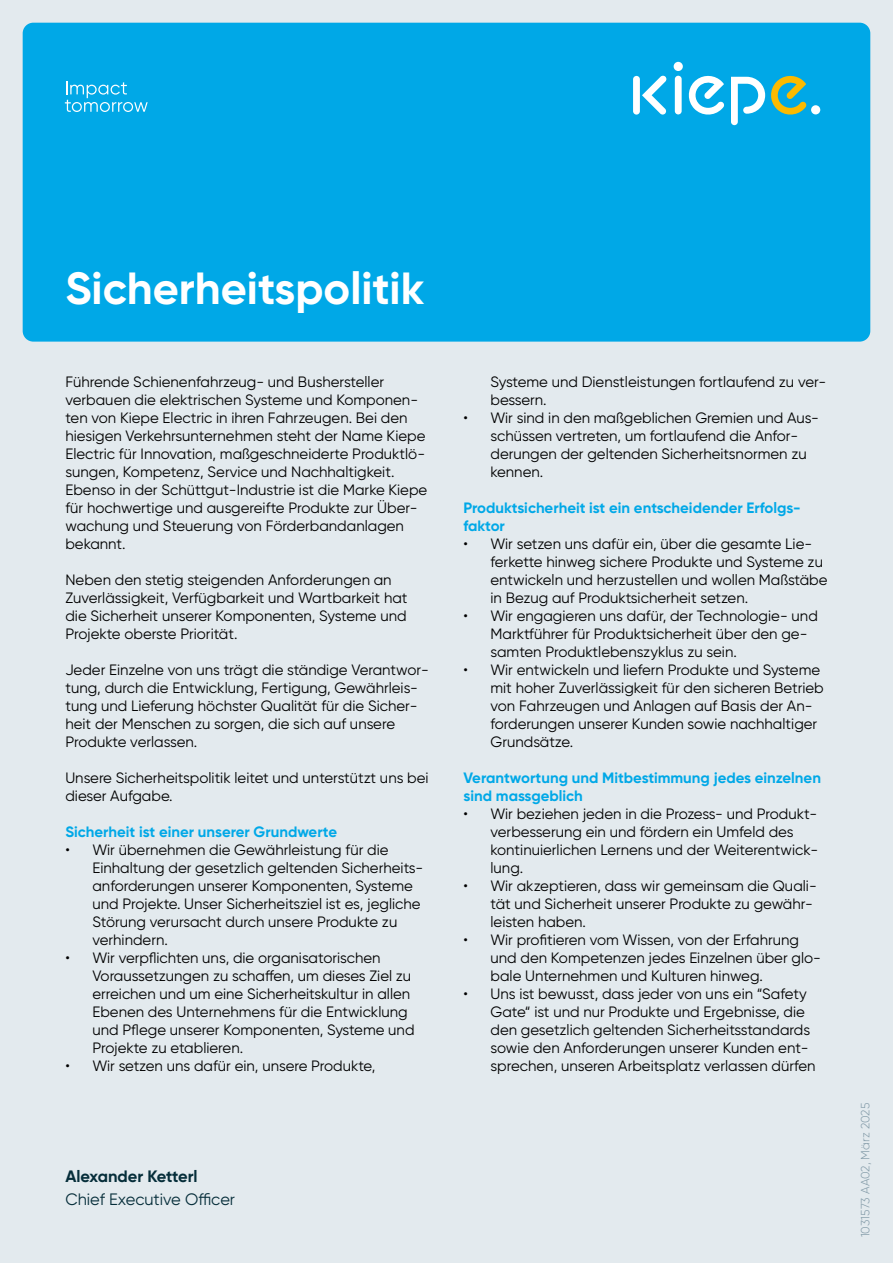
<style>
.page{position:relative;width:893px;height:1263px;background:#e3eaee}
.page>*{position:absolute;margin:0;border:0;box-sizing:border-box;transform-origin:0 0}
.t1{font:700 45px "Gilroy";color:#fff}
.t2{font:16.5px "Gilroy";color:#062e3a}
.t3{font:700 16.5px "Gilroy";color:#062e3a}
.t4{font:15px/18px "Gilroy";color:#000}
.t5{font:700 15px/18px "Gilroy";color:#00a8e7}
.t6{font:300 12px "Gilroy";letter-spacing:-.005em;color:#7d96a4}
</style>
<div class="page">
<div style="left:23px;top:23px;width:847px;height:319px;background:#00a8e7;border-radius:11px"></div>
<svg style="left:65px;top:81px;width:83px;height:31px"></svg>
<div style="left:811px;top:105px;width:9px;height:9px;background:#fff;border-radius:50%"></div>
<svg style="left:642px;top:75px;width:24px;height:40px"></svg>
<div style="left:675px;top:76px;width:7px;height:38px;background:#fff;border-radius:3px"></div>
<div style="left:633px;top:76px;width:7px;height:39px;background:#fff;border-radius:3px"></div>
<div style="left:674px;top:62px;width:9px;height:9px;background:#fff;border-radius:50%"></div>
<svg style="left:731px;top:75px;width:76px;height:50px"></svg>
<svg style="left:688px;top:75px;width:36px;height:40px"></svg>
<h1 class="t1" style="left:65px;top:260px;width:360px">Sicherheitspolitik</h1>
<p class="t4" style="left:65px;top:372px;width:363px">Führende Schienenfahrzeug- und Bushersteller verbauen die elektrischen Systeme und Komponen&shy;ten von Kiepe Electric in ihren Fahrzeugen. Bei den hiesigen Verkehrsunternehmen steht der Name Kiepe Electric für Innovation, maßgeschneiderte Produktlö&shy;sungen, Kompetenz, Service und Nachhaltigkeit.<br>Ebenso in der Schüttgut-Industrie ist die Marke Kiepe für hochwertige und ausgereifte Produkte zur Über&shy;wachung und Steuerung von Förderbandanlagen bekannt.</p>
<p class="t4" style="left:65px;top:570px;width:344px">Neben den stetig steigenden Anforderungen an Zuverlässigkeit, Verfügbarkeit und Wartbarkeit hat die Sicherheit unserer Komponenten, Systeme und Projekte oberste Priorität.</p>
<p class="t4" style="left:65px;top:660px;width:365px">Jeder Einzelne von uns trägt die ständige Verantwor&shy;tung, durch die Entwicklung, Fertigung, Gewährleis&shy;tung und Lieferung höchster Qualität für die Sicher&shy;heit der Menschen zu sorgen, die sich auf unsere Produkte verlassen.</p>
<p class="t4" style="left:65px;top:768px;width:365px">Unsere Sicherheitspolitik leitet und unterstützt uns bei dieser Aufgabe.</p>
<p class="t5" style="left:65px;top:823px;width:273px">Sicherheit ist einer unserer Grundwerte</p>
<p class="t4" style="left:92px;top:840px;width:332px;text-indent:-27px">• Wir übernehmen die Gewährleistung für die Einhaltung der gesetzlich geltenden Sicherheits&shy;anforderungen unserer Komponenten, Systeme und Projekte. Unser Sicherheitsziel ist es, jegliche Störung verursacht durch unsere Produkte zu verhindern.</p>
<p class="t4" style="left:92px;top:948px;width:324px;text-indent:-27px">• Wir verpflichten uns, die organisatorischen Voraussetzungen zu schaffen, um dieses Ziel zu erreichen und um eine Sicherheitskultur in allen Ebenen des Unternehmens für die Entwicklung und Pflege unserer Komponenten, Systeme und Projekte zu etablieren.</p>
<p class="t4" style="left:65px;top:1056px;width:311px">• Wir setzen uns dafür ein, unsere Produkte,</p>
<p class="t3" style="left:65px;top:1166px;width:134px">Alexander Ketterl</p>
<p class="t2" style="left:65px;top:1189px;width:171px">Chief Executive Officer</p>
<p class="t4" style="left:490px;top:372px;width:337px">Systeme und Dienstleistungen fortlaufend zu ver&shy;bessern.</p>
<p class="t4" style="left:490px;top:408px;width:330px;text-indent:-27px">• Wir sind in den maßgeblichen Gremien und Aus&shy;schüssen vertreten, um fortlaufend die Anfor&shy;derungen der geltenden Sicherheitsnormen zu kennen.</p>
<p class="t5" style="left:463px;top:499px;width:339px">Produktsicherheit ist ein entscheidender Erfolgs&shy;faktor</p>
<p class="t4" style="left:490px;top:534px;width:339px;text-indent:-27px">• Wir setzen uns dafür ein, über die gesamte Lie&shy;ferkette hinweg sichere Produkte und Systeme zu entwickeln und herzustellen und wollen Maßstäbe in Bezug auf Produktsicherheit setzen.</p>
<p class="t4" style="left:490px;top:606px;width:329px;text-indent:-27px">• Wir engagieren uns dafür, der Technologie- und<br>Marktführer für Produktsicherheit über den ge&shy;samten Produktlebenszyklus zu sein.</p>
<p class="t4" style="left:490px;top:660px;width:335px;text-indent:-27px">• Wir entwickeln und liefern Produkte und Systeme mit hoher Zuverlässigkeit für den sicheren Betrieb von Fahrzeugen und Anlagen auf Basis der An&shy;forderungen unserer Kunden sowie nachhaltiger Grundsätze.</p>
<p class="t5" style="left:463px;top:769px;width:359px">Verantwortung und Mitbestimmung jedes einzelnen sind massgeblich</p>
<p class="t4" style="left:490px;top:804px;width:329px;text-indent:-27px">• Wir beziehen jeden in die Prozess- und Produkt&shy;verbesserung ein und fördern ein Umfeld des kontinuierlichen Lernens und der Weiterentwick&shy;lung.</p>
<p class="t4" style="left:490px;top:876px;width:328px;text-indent:-27px">• Wir akzeptieren, dass wir gemeinsam die Quali&shy;tät und Sicherheit unserer Produkte zu gewähr&shy;leisten haben.</p>
<p class="t4" style="left:490px;top:930px;width:332px;text-indent:-27px">• Wir profitieren vom Wissen, von der Erfahrung und den Kompetenzen jedes Einzelnen über glo&shy;bale Unternehmen und Kulturen hinweg.</p>
<p class="t4" style="left:490px;top:984px;width:327px;text-indent:-27px">• Uns ist bewusst, dass jeder von uns ein “Safety Gate“ ist und nur Produkte und Ergebnisse, die den gesetzlich geltenden Sicherheitsstandards sowie den Anforderungen unserer Kunden ent&shy;sprechen, unseren Arbeitsplatz verlassen dürfen</p>
<p class="t6" style="left:858px;top:1237px;width:136px;rotate:-90deg">1031573 AA02, März 2025</p>
</div>
